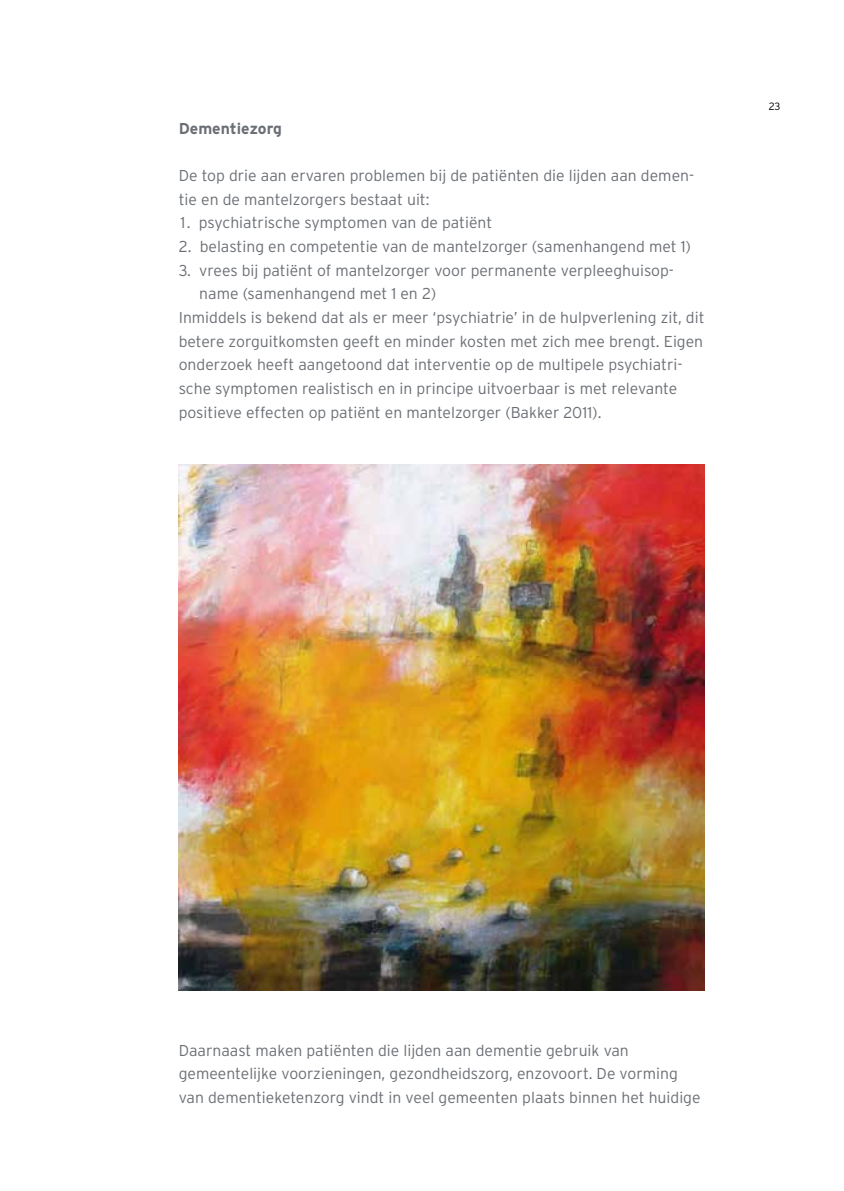
<style>
.page{position:relative;width:844px;height:1191px;background:#fff}
.page>*{position:absolute;margin:0;border:0;box-sizing:border-box;transform-origin:0 0}
.t1{font:300 15.75px/23.6px "Interstate";color:#6b6f75}
.t2{font:700 15.75px "Interstate";color:#6b6f75}
.t3{font:300 10.5px "Interstate";color:#000}
</style>
<div class="page">
<img style="left:179px;top:465px;width:525px;height:525px">
<p class="t2" style="left:179px;top:120px;width:105px">Dementiezorg</p>
<p class="t1" style="left:179px;top:164px;width:517px">De top drie aan ervaren problemen bij de patiënten die lijden aan demen&shy;tie en de mantelzorgers bestaat uit:</p>
<p class="t1" style="left:180px;top:211px;width:313px">1. psychiatrische symptomen van de patiënt</p>
<p class="t1" style="left:179px;top:235px;width:513px">2. belasting en competentie van de mantelzorger (samenhangend met 1)</p>
<p class="t1" style="left:179px;top:258px;width:496px">3. vrees bij patiënt of mantelzorger voor permanente verpleeghuisop-</p>
<p class="t1" style="left:199px;top:282px;width:239px">name (samenhangend met 1 en 2)</p>
<p class="t1" style="left:179px;top:305px;width:527px">Inmiddels is bekend dat als er meer ‘psychiatrie’ in de hulpverlening zit, dit</p>
<p class="t1" style="left:179px;top:329px;width:526px">betere zorguitkomsten geeft en minder kosten met zich mee brengt. Eigen</p>
<p class="t1" style="left:179px;top:353px;width:505px">onderzoek heeft aangetoond dat interventie op de multipele psychiatri-</p>
<p class="t1" style="left:179px;top:376px;width:500px">sche symptomen realistisch en in principe uitvoerbaar is met relevante</p>
<p class="t1" style="left:179px;top:400px;width:424px">positieve effecten op patiënt en mantelzorger (Bakker 2011).</p>
<p class="t3" style="left:768px;top:101px;width:13px">23</p>
<p class="t1" style="left:179px;top:1038px;width:523px">Daarnaast maken patiënten die lijden aan dementie gebruik van gemeentelijke voorzieningen, gezondheidszorg, enzovoort. De vorming van dementieketenzorg vindt in veel gemeenten plaats binnen het huidige</p>
</div>
